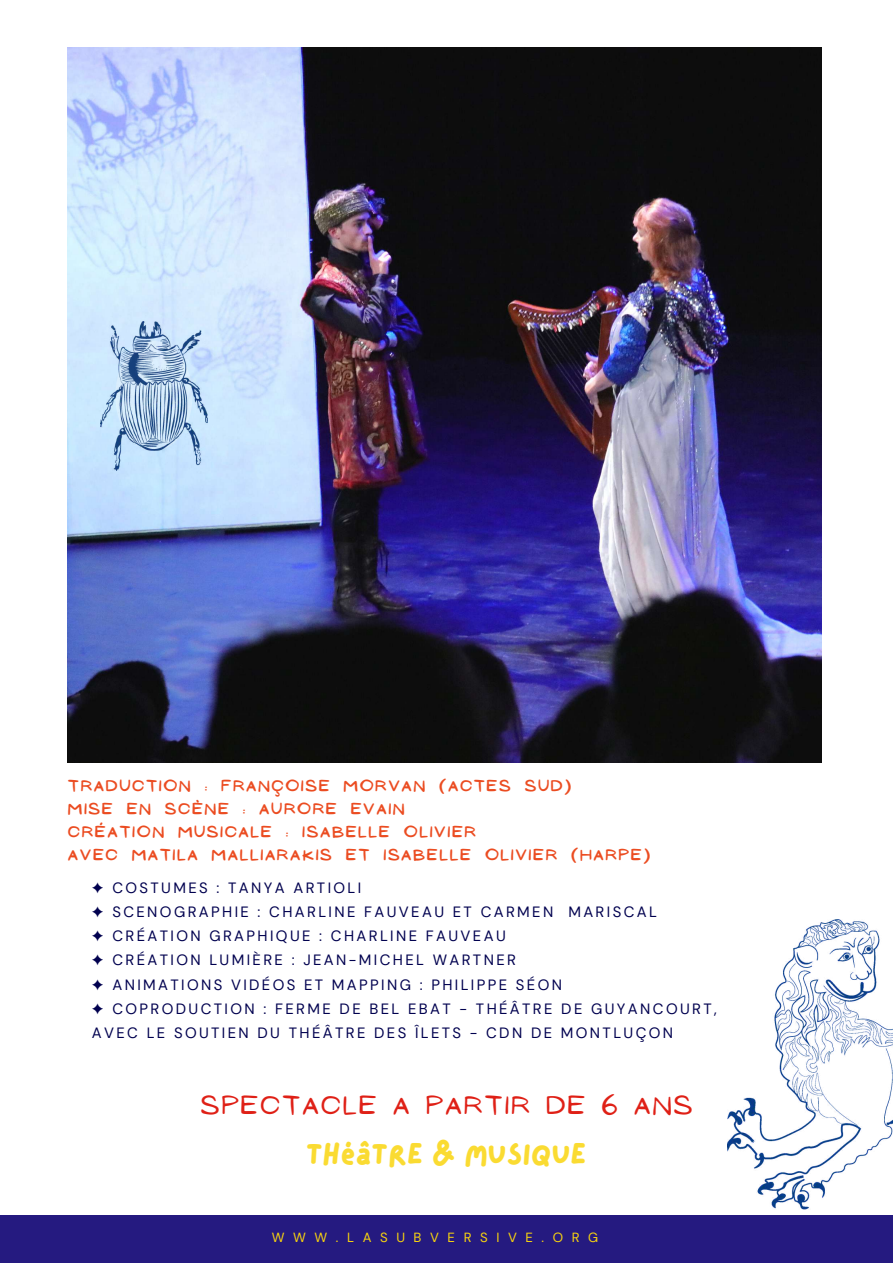
<style>
.page{position:relative;width:893px;height:1263px;background:#fff}
.page>*{position:absolute;margin:0;border:0;box-sizing:border-box;transform-origin:0 0}
.t1{font:30px "Lazydog";letter-spacing:-.01em;color:#fad50d}
.t2{font:24px "NF Ananias Regular";letter-spacing:.1em;color:#df2016}
.t3{font:14.92px/24.2px "DM Sans";letter-spacing:.16em;color:#01014f}
.t4{font:14.25px/23.1px "NF Ananias Bold";letter-spacing:.16em;color:#eb4c21}
.t5{font:13.2px "DM Sans";letter-spacing:.65em;color:#fad50d}
.s1{font-family:"Free Serif"}
</style>
<div class="page">
<img style="left:67px;top:47px;width:754px;height:716px">
<div style="left:0;top:1215px;width:893px;height:48px;background:#251a80"></div>
<img style="left:100px;top:321px;width:107px;height:150px">
<img style="left:728px;top:920px;width:165px;height:290px">
<p class="t4" style="left:68px;top:774px;width:583px">TRADUCTION : FRANÇOISE MORVAN (ACTES SUD)<br>MISE EN SCÈNE : AURORE EVAIN<br>CRÉATION MUSICALE : ISABELLE OLIVIER<br>AVEC MATILA MALLIARAKIS ET ISABELLE OLIVIER (HARPE)</p>
<p class="t3" style="left:92px;top:876px;width:626px"><span class="s1">✦</span> COSTUMES : TANYA ARTIOLI<br><span class="s1">✦</span> SCENOGRAPHIE : CHARLINE FAUVEAU ET CARMEN MARISCAL<br><span class="s1">✦</span> CRÉATION GRAPHIQUE : CHARLINE FAUVEAU<br><span class="s1">✦</span> CRÉATION LUMIÈRE : JEAN-MICHEL WARTNER<br><span class="s1">✦</span> ANIMATIONS VIDÉOS ET MAPPING : PHILIPPE SÉON<br><span class="s1">✦</span> COPRODUCTION : FERME DE BEL EBAT - THÉÂTRE DE GUYANCOURT, AVEC LE SOUTIEN DU THÉÂTRE DES ÎLETS - CDN DE MONTLUÇON</p>
<h2 class="t2" style="left:201px;top:1091px;width:493px">SPECTACLE A PARTIR DE 6 ANS</h2>
<h1 class="t1" style="left:305px;top:1140px;width:283px">THÉÂTRE &amp; MUSIQUE</h1>
<p class="t5" style="left:272px;top:1229px;width:328px">WWW.LASUBVERSIVE.ORG</p>
</div>
